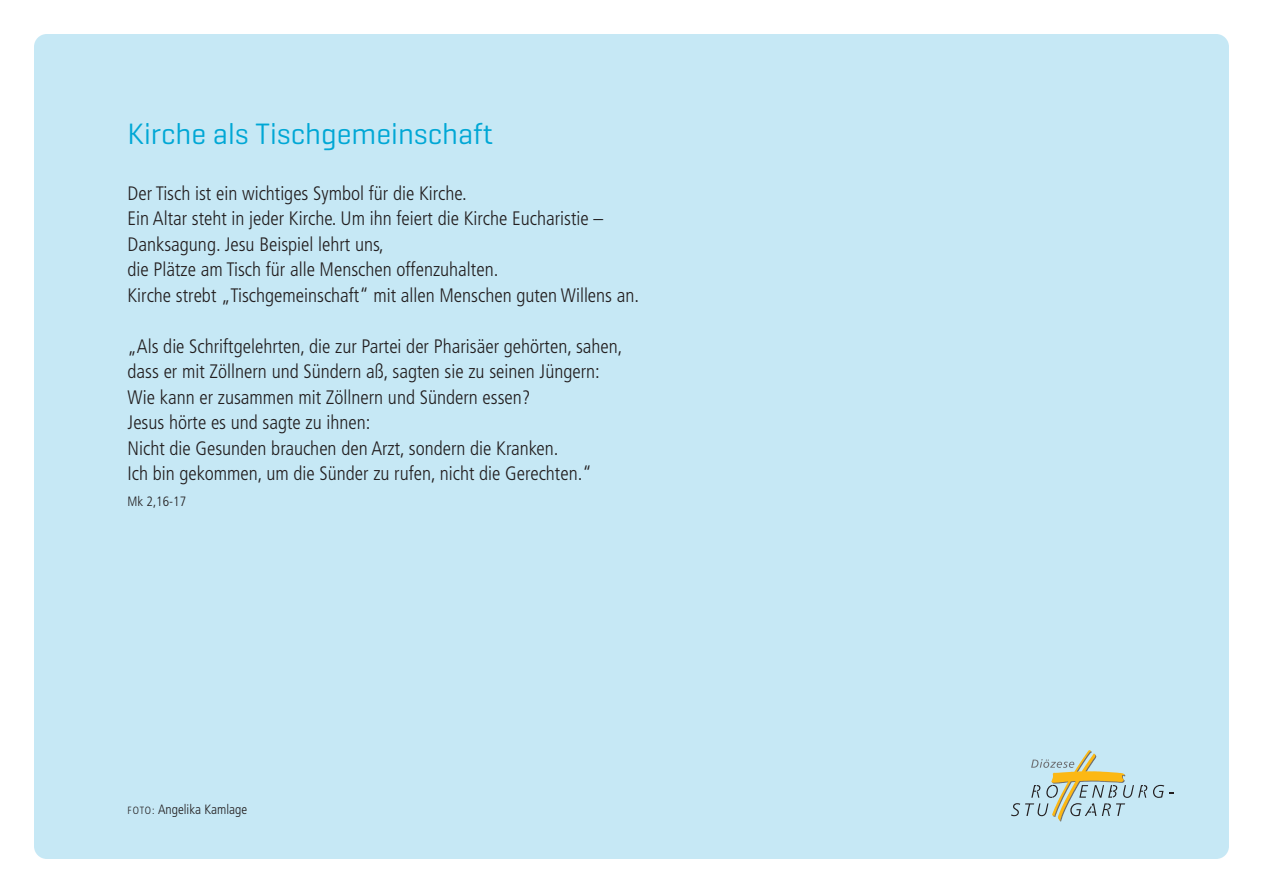
<style>
.page{position:relative;width:1263px;height:893px;background:#fff}
.page>*{position:absolute;margin:0;border:0;box-sizing:border-box;transform-origin:0 0}
.t1{font:30px "Geogrotesque";color:#00a7d5}
.t2{font:300 condensed 19.5px/25.5px "Frutiger LT Pro";color:#231f20}
.t3{font:300 condensed 13.5px "Frutiger LT Pro";color:#231f20}
.s1{font-size:10.5px}
</style>
<div class="page">
<div style="left:34px;top:34px;width:1195px;height:825px;background:#c6e8f5;border-radius:13px"></div>
<svg style="left:1153px;top:785px;width:21px;height:13px"></svg>
<svg style="left:1011px;top:750px;width:136px;height:72px"></svg>
<h1 class="t1" style="left:128px;top:123px;width:367px">Kirche als Tischgemeinschaft</h1>
<p class="t2" style="left:128px;top:182px;width:513px">Der Tisch ist ein wichtiges Symbol für die Kirche.<br>Ein Altar steht in jeder Kirche. Um ihn feiert die Kirche Eucharistie – Danksagung. Jesu Beispiel lehrt uns,<br>die Plätze am Tisch für alle Menschen offenzuhalten.<br>Kirche strebt „Tischgemeinschaft“ mit allen Menschen guten Willens an.</p>
<p class="t2" style="left:128px;top:335px;width:496px">„Als die Schriftgelehrten, die zur Partei der Pharisäer gehörten, sahen, dass er mit Zöllnern und Sündern aß, sagten sie zu seinen Jüngern:<br>Wie kann er zusammen mit Zöllnern und Sündern essen?<br>Jesus hörte es und sagte zu ihnen:<br>Nicht die Gesunden brauchen den Arzt, sondern die Kranken.<br>Ich bin gekommen, um die Sünder zu rufen, nicht die Gerechten.“</p>
<p class="t3" style="left:128px;top:496px;width:60px">Mk 2,16-17</p>
<p class="t3" style="left:128px;top:805px;width:121px"><span class="s1">FOTO:</span> Angelika Kamlage</p>
</div>
